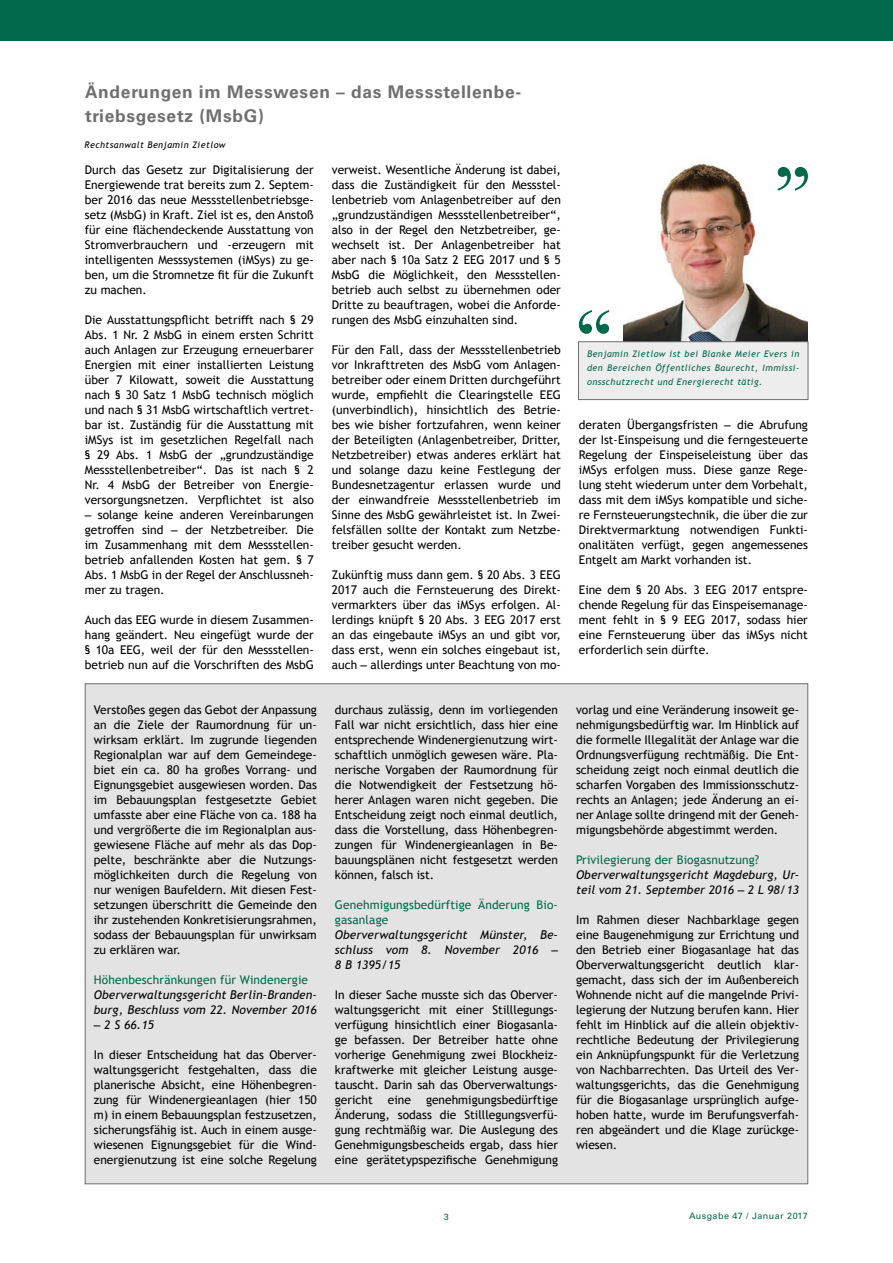
<style>
.page{position:relative;width:893px;height:1263px;background:#fff}
.page>*{position:absolute;margin:0;border:0;box-sizing:border-box;transform-origin:0 0}
.t1{font:700 17.4px/24px "Univers LT";letter-spacing:.04em;color:#706f6f}
.t2{font:12px/15px "Trebuchet MS";color:#000;text-align:justify}
.t3{font:italic 12px/15px "Trebuchet MS";letter-spacing:.01em;color:#000}
.t4{font:12px/15px "Trebuchet MS";letter-spacing:.01em;color:#00684b}
.t5{font:italic 9px/13.8px "Trebuchet MS";letter-spacing:.05em;color:#00684b;text-align:justify}
.t6{font:italic 9px "Trebuchet MS";letter-spacing:.05em;color:#000}
.t7{font:9px "Univers LT";letter-spacing:.05em;color:#00684b}
.s1{font-family:"Arial"}
.s2{font-family:"Arial";font-style:normal}
</style>
<div class="page">
<hr style="left:0;top:0;width:1px;height:40px;background:#ededed">
<div style="left:1px;top:0;width:892px;height:40px;background:#00684b"></div>
<div style="left:85px;top:684px;width:723px;height:500px;background:#e3e3e3"></div>
<img style="left:623px;top:161px;width:185px;height:181px">
<div style="left:578px;top:342px;width:230px;height:58px;background:#ededed"></div>
<div style="left:578px;top:342px;width:230px;height:58px;border:1px solid #706f6f"></div>
<svg style="left:778px;top:167px;width:30px;height:24px"></svg>
<svg style="left:579px;top:310px;width:30px;height:24px"></svg>
<h1 class="t1" style="left:85px;top:80px;width:438px">Änderungen im Messwesen – das Messstellenbe&shy;triebsgesetz (MsbG)</h1>
<p class="t6" style="left:85px;top:140px;width:143px">Rechtsanwalt Benjamin Zietlow</p>
<p class="t2" style="left:85px;top:162px;width:231px">Durch das Gesetz zur Digitalisierung der Energiewende trat bereits zum 2. Septem&shy;ber 2016 das neue Messstellenbetriebsge&shy;setz (MsbG) in Kraft. Ziel ist es, den Anstoß für eine flächendeckende Ausstattung von Stromverbrauchern und -erzeugern mit intelligenten Messsystemen (iMSys) zu ge&shy;ben, um die Stromnetze fit für die Zukunft zu machen.</p>
<p class="t2" style="left:85px;top:312px;width:231px">Die Ausstattungspflicht betrifft nach § 29<br>Abs. 1 Nr. 2 MsbG in einem ersten Schritt auch Anlagen zur Erzeugung erneuerbarer Energien mit einer installierten Leistung über 7 Kilowatt, soweit die Ausstattung nach § 30 Satz 1 MsbG technisch möglich und nach § 31 MsbG wirtschaftlich vertret&shy;bar ist. Zuständig für die Ausstattung mit iMSys ist im gesetzlichen Regelfall nach § 29 Abs. 1 MsbG der „grundzuständige Messstellenbetreiber“. Das ist nach § 2<br>Nr. 4 MsbG der Betreiber von Energie&shy;versorgungsnetzen. Verpflichtet ist also</p>
<p class="t2" style="left:85px;top:507px;width:231px"><span class="s1">–</span> solange keine anderen Vereinbarungen getroffen sind <span class="s1">–</span> der Netzbetreiber. Die im Zusammenhang mit dem Messstellen&shy;betrieb anfallenden Kosten hat gem. § 7<br>Abs. 1 MsbG in der Regel der Anschlussneh&shy;mer zu tragen.</p>
<p class="t2" style="left:85px;top:612px;width:231px">Auch das EEG wurde in diesem Zusammen&shy;hang geändert. Neu eingefügt wurde der § 10a EEG, weil der für den Messstellen&shy;betrieb nun auf die Vorschriften des MsbG</p>
<p class="t2" style="left:94px;top:702px;width:225px">Verstoßes gegen das Gebot der Anpassung an die Ziele der Raumordnung für un&shy;wirksam erklärt. Im zugrunde liegenden Regionalplan war auf dem Gemeindege&shy;biet ein ca. 80 ha großes Vorrang- und Eignungsgebiet ausgewiesen worden. Das im Bebauungsplan festgesetzte Gebiet umfasste aber eine Fläche von ca. 188 ha und vergrößerte die im Regionalplan aus&shy;gewiesene Fläche auf mehr als das Dop&shy;pelte, beschränkte aber die Nutzungs&shy;möglichkeiten durch die Regelung von nur wenigen Baufeldern. Mit diesen Fest&shy;setzungen überschritt die Gemeinde den ihr zustehenden Konkretisierungsrahmen, sodass der Bebauungsplan für unwirksam zu erklären war.</p>
<p class="t4" style="left:94px;top:972px;width:216px">Höhenbeschränkungen für Windenergie</p>
<p class="t3" style="left:94px;top:987px;width:225px">Oberverwaltungsgericht Berlin-Branden&shy;burg, Beschluss vom 22. November 2016</p>
<p class="t3" style="left:94px;top:1017px;width:62px"><span class="s2">–</span> 2 S 66.15</p>
<p class="t2" style="left:94px;top:1047px;width:225px">In dieser Entscheidung hat das Oberver&shy;waltungsgericht festgehalten, dass die planerische Absicht, eine Höhenbegren&shy;zung für Windenergieanlagen (hier 150 m) in einem Bebauungsplan festzusetzen, sicherungsfähig ist. Auch in einem ausge&shy;wiesenen Eignungsgebiet für die Wind&shy;energienutzung ist eine solche Regelung</p>
<p class="t2" style="left:332px;top:162px;width:231px">verweist. Wesentliche Änderung ist dabei, dass die Zuständigkeit für den Messstel&shy;lenbetrieb vom Anlagenbetreiber auf den „grundzuständigen Messstellenbetreiber“, also in der Regel den Netzbetreiber, ge&shy;wechselt ist. Der Anlagenbetreiber hat aber nach § 10a Satz 2 EEG 2017 und § 5<br>MsbG die Möglichkeit, den Messstellen&shy;betrieb auch selbst zu übernehmen oder Dritte zu beauftragen, wobei die Anforde&shy;rungen des MsbG einzuhalten sind.</p>
<p class="t2" style="left:332px;top:342px;width:231px">Für den Fall, dass der Messstellenbetrieb vor Inkrafttreten des MsbG vom Anlagen&shy;betreiber oder einem Dritten durchgeführt wurde, empfiehlt die Clearingstelle EEG (unverbindlich), hinsichtlich des Betrie&shy;bes wie bisher fortzufahren, wenn keiner der Beteiligten (Anlagenbetreiber, Dritter, Netzbetreiber) etwas anderes erklärt hat und solange dazu keine Festlegung der Bundesnetzagentur erlassen wurde und der einwandfreie Messstellenbetrieb im Sinne des MsbG gewährleistet ist. In Zwei&shy;felsfällen sollte der Kontakt zum Netzbe&shy;treiber gesucht werden.</p>
<p class="t2" style="left:332px;top:567px;width:231px">Zukünftig muss dann gem. § 20 Abs. 3 EEG 2017 auch die Fernsteuerung des Direkt&shy;vermarkters über das iMSys erfolgen. Al&shy;lerdings knüpft § 20 Abs. 3 EEG 2017 erst an das eingebaute iMSys an und gibt vor, dass erst, wenn ein solches eingebaut ist, auch <span class="s1">–</span> allerdings unter Beachtung von mo-</p>
<p class="t2" style="left:335px;top:702px;width:225px">durchaus zulässig, denn im vorliegenden Fall war nicht ersichtlich, dass hier eine entsprechende Windenergienutzung wirt&shy;schaftlich unmöglich gewesen wäre. Pla&shy;nerische Vorgaben der Raumordnung für die Notwendigkeit der Festsetzung hö&shy;herer Anlagen waren nicht gegeben. Die Entscheidung zeigt noch einmal deutlich, dass die Vorstellung, dass Höhenbegren&shy;zungen für Windenergieanlagen in Be&shy;bauungsplänen nicht festgesetzt werden können, falsch ist.</p>
<p class="t4" style="left:335px;top:897px;width:225px">Genehmigungsbedürftige Änderung Bio&shy;gasanlage</p>
<p class="t3" style="left:335px;top:927px;width:225px;text-align:justify">Oberverwaltungsgericht Münster, Be&shy;schluss vom 8. November 2016 <span class="s2">– </span>8 B 1395/15</p>
<p class="t2" style="left:335px;top:987px;width:225px">In dieser Sache musste sich das Oberver&shy;waltungsgericht mit einer Stilllegungs&shy;verfügung hinsichtlich einer Biogasanla&shy;ge befassen. Der Betreiber hatte ohne vorherige Genehmigung zwei Blockheiz&shy;kraftwerke mit gleicher Leistung ausge&shy;tauscht. Darin sah das Oberverwaltungs&shy;gericht</p>
<p class="t2" style="left:335px;top:1092px;width:225px;text-indent:91px">genehmigungsbedürftige Änderung, sodass die Stilllegungsverfü&shy;gung rechtmäßig war. Die Auslegung des Genehmigungsbescheids ergab, dass hier eine gerätetypspezifische Genehmigung</p>
<p class="t2" style="left:388px;top:1092px;width:25px">eine</p>
<p class="t5" style="left:587px;top:347px;width:214px">Benjamin Zietlow ist bei Blanke Meier Evers in den Bereichen Öffentliches Baurecht, Immissi&shy;onsschutzrecht und Energierecht tätig.</p>
<p class="t2" style="left:579px;top:417px;width:231px">deraten Übergangsfristen <span class="s1">–</span> die Abrufung der Ist-Einspeisung und die ferngesteuerte Regelung der Einspeiseleistung über das iMSys erfolgen muss. Diese ganze Rege&shy;lung steht wiederum unter dem Vorbehalt, dass mit dem iMSys kompatible und siche&shy;re Fernsteuerungstechnik, die über die zur Direktvermarktung notwendigen Funkti&shy;onalitäten verfügt, gegen angemessenes Entgelt am Markt vorhanden ist.</p>
<p class="t2" style="left:579px;top:582px;width:231px">Eine dem § 20 Abs. 3 EEG 2017 entspre&shy;chende Regelung für das Einspeisemanage&shy;ment fehlt in § 9 EEG 2017, sodass hier eine Fernsteuerung über das iMSys nicht erforderlich sein dürfte.</p>
<p class="t2" style="left:576px;top:702px;width:225px">vorlag und eine Veränderung insoweit ge&shy;nehmigungsbedürftig war. Im Hinblick auf die formelle Illegalität der Anlage war die Ordnungsverfügung rechtmäßig. Die Ent&shy;scheidung zeigt noch einmal deutlich die scharfen Vorgaben des Immissionsschutz&shy;rechts an Anlagen; jede Änderung an ei&shy;ner Anlage sollte dringend mit der Geneh&shy;migungsbehörde abgestimmt werden.</p>
<p class="t4" style="left:576px;top:852px;width:185px">Privilegierung der Biogasnutzung?</p>
<p class="t3" style="left:576px;top:867px;width:225px">Oberverwaltungsgericht Magdeburg, Ur&shy;teil vom 21. September 2016 <span class="s2">–</span> 2 L 98/13</p>
<p class="t2" style="left:576px;top:912px;width:225px">Im Rahmen dieser Nachbarklage gegen eine Baugenehmigung zur Errichtung und den Betrieb einer Biogasanlage hat das Oberverwaltungsgericht deutlich klar&shy;gemacht, dass sich der im Außenbereich Wohnende nicht auf die mangelnde Privi&shy;legierung der Nutzung berufen kann. Hier fehlt im Hinblick auf die allein objektiv&shy;rechtliche Bedeutung der Privilegierung ein Anknüpfungspunkt für die Verletzung von Nachbarrechten. Das Urteil des Ver&shy;waltungsgerichts, das die Genehmigung für die Biogasanlage ursprünglich aufge&shy;hoben hatte, wurde im Berufungsverfah&shy;ren abgeändert und die Klage zurückge&shy;wiesen.</p>
<p class="t7" style="left:444px;top:1211px;width:7px">3</p>
<p class="t7" style="left:689px;top:1211px;width:120px">Ausgabe 47 / Januar 2017</p>
</div>
